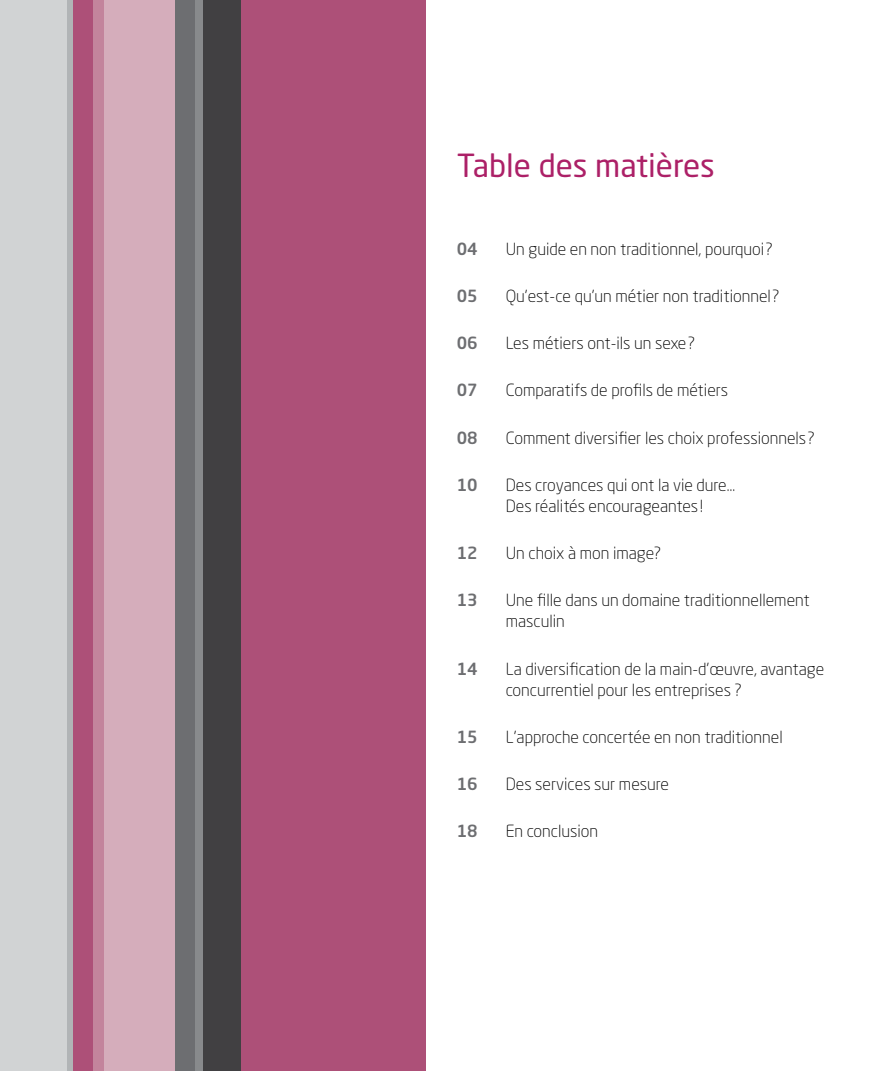
<style>
.page{position:relative;width:882px;height:1071px;background:#fff}
.page>*{position:absolute;margin:0;border:0;box-sizing:border-box;transform-origin:0 0}
.t1{font:31.5px "Neo Sans Std";color:#ac2067}
.t2{font:300 16.62px/21px "Neo Sans Std";color:#000}
.t3{font:500 16.62px "Neo Sans Std";color:#6d6e71}
</style>
<div class="page">
<div style="left:186px;top:0;width:239px;height:1071px;background:#ad5078"></div>
<div style="left:93px;top:0;width:102px;height:1071px;background:#d5adbb"></div>
<div style="left:72px;top:0;width:21px;height:1071px;background:#ad5078"></div>
<div style="left:93px;top:0;width:10px;height:1071px;background:#c3849c"></div>
<div style="left:176px;top:0;width:27px;height:1071px;background:#6d6e71"></div>
<div style="left:203px;top:0;width:37px;height:1071px;background:#414042"></div>
<div style="left:195px;top:0;width:8px;height:1071px;background:#888a8c"></div>
<div style="left:66px;top:0;width:6px;height:1071px;background:#b1b4b6"></div>
<div style="left:0;top:0;width:67px;height:1071px;background:#d1d3d4"></div>
<h1 class="t1" style="left:457px;top:146px;width:260px">Table des matières</h1>
<p class="t3" style="left:457px;top:238px;width:22px">04</p>
<p class="t2" style="left:506px;top:238px;width:269px">Un guide en non traditionnel, pourquoi?</p>
<p class="t3" style="left:457px;top:285px;width:22px">05</p>
<p class="t2" style="left:506px;top:285px;width:275px">Qu’est-ce qu’un métier non traditionnel?</p>
<p class="t3" style="left:457px;top:333px;width:22px">06</p>
<p class="t2" style="left:506px;top:333px;width:191px">Les métiers ont-ils un sexe?</p>
<p class="t3" style="left:457px;top:380px;width:22px">07</p>
<p class="t2" style="left:506px;top:380px;width:224px">Comparatifs de profils de métiers</p>
<p class="t3" style="left:457px;top:427px;width:22px">08</p>
<p class="t2" style="left:506px;top:427px;width:311px">Comment diversifier les choix professionnels?</p>
<p class="t3" style="left:457px;top:474px;width:22px">10</p>
<p class="t2" style="left:506px;top:474px;width:231px">Des croyances qui ont la vie dure…<br>Des réalités encourageantes!</p>
<p class="t3" style="left:457px;top:543px;width:22px">12</p>
<p class="t2" style="left:506px;top:543px;width:157px">Un choix à mon image?</p>
<p class="t3" style="left:457px;top:590px;width:22px">13</p>
<p class="t2" style="left:506px;top:590px;width:306px">Une fille dans un domaine traditionnellement masculin</p>
<p class="t3" style="left:457px;top:658px;width:22px">14</p>
<p class="t2" style="left:506px;top:658px;width:320px">La diversification de la main-d’œuvre, avantage concurrentiel pour les entreprises ?</p>
<p class="t3" style="left:457px;top:726px;width:22px">15</p>
<p class="t2" style="left:506px;top:726px;width:279px">L’approche concertée en non traditionnel</p>
<p class="t3" style="left:457px;top:774px;width:22px">16</p>
<p class="t2" style="left:506px;top:773px;width:165px">Des services sur mesure</p>
<p class="t3" style="left:457px;top:821px;width:22px">18</p>
<p class="t2" style="left:506px;top:821px;width:94px">En conclusion</p>
</div>
